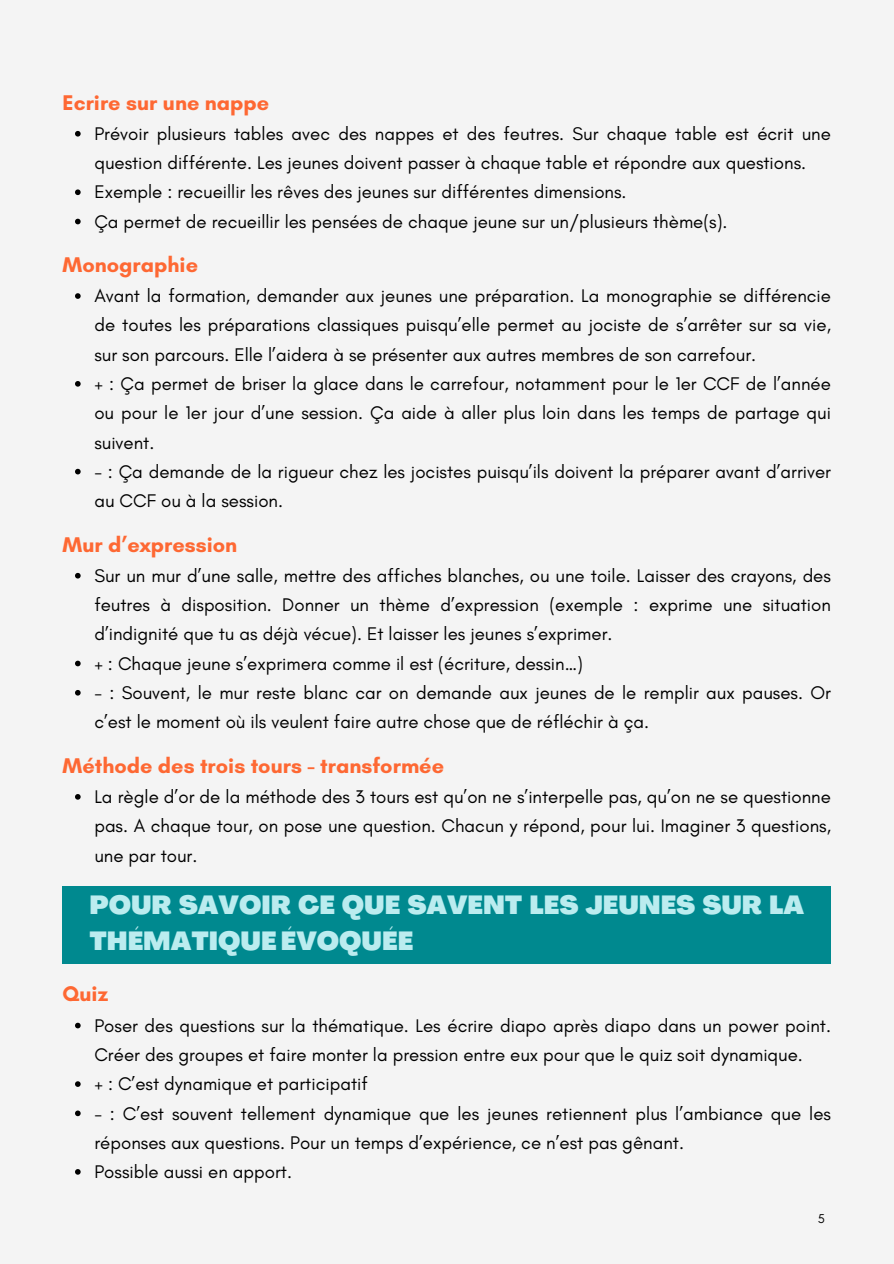
<style>
.page{position:relative;width:894px;height:1264px;background:#fff}
.page>*{position:absolute;margin:0;border:0;box-sizing:border-box;transform-origin:0 0}
.t1{font:900 25.65px/36px "Agrandir";color:#bbecef}
.t2{font:700 21.6px "Glacial Indifference";color:#fe6833}
.t3{font:18.6px/29.2px "Glacial Indifference";color:#000}
.t4{font:13.05px "Glacial Indifference";color:#000}
</style>
<div class="page">
<div style="left:0;top:0;width:893px;height:1263px;background:#f4f4f4"></div>
<svg style="left:75px;top:131px;width:6px;height:5px"></svg>
<svg style="left:75px;top:189px;width:6px;height:6px"></svg>
<svg style="left:75px;top:219px;width:6px;height:5px"></svg>
<svg style="left:75px;top:293px;width:6px;height:6px"></svg>
<svg style="left:75px;top:381px;width:6px;height:5px"></svg>
<svg style="left:75px;top:469px;width:6px;height:5px"></svg>
<svg style="left:75px;top:573px;width:6px;height:5px"></svg>
<svg style="left:75px;top:660px;width:6px;height:6px"></svg>
<svg style="left:75px;top:690px;width:6px;height:5px"></svg>
<svg style="left:75px;top:794px;width:6px;height:5px"></svg>
<svg style="left:75px;top:1022px;width:6px;height:6px"></svg>
<svg style="left:75px;top:1081px;width:6px;height:5px"></svg>
<svg style="left:75px;top:1110px;width:6px;height:6px"></svg>
<svg style="left:75px;top:1169px;width:6px;height:5px"></svg>
<div style="left:63px;top:885px;width:767px;height:78px;background:#00898f"></div>
<h2 class="t2" style="left:63px;top:89px;width:208px">Ecrire sur une nappe</h2>
<p class="t3" style="left:94px;top:119px;width:738px">Prévoir plusieurs tables avec des nappes et des feutres. Sur chaque table est écrit une question différente. Les jeunes doivent passer à chaque table et répondre aux questions.</p>
<p class="t3" style="left:94px;top:177px;width:533px">Exemple : recueillir les rêves des jeunes sur différentes dimensions.</p>
<p class="t3" style="left:94px;top:206px;width:634px">Ça permet de recueillir les pensées de chaque jeune sur un/plusieurs thème(s).</p>
<h2 class="t2" style="left:63px;top:251px;width:137px">Monographie</h2>
<p class="t3" style="left:94px;top:281px;width:738px;text-align:justify">Avant la formation, demander aux jeunes une préparation. La monographie se différencie de toutes les préparations classiques puisqu’elle permet au jociste de s’arrêter sur sa vie, sur son parcours. Elle l’aidera à se présenter aux autres membres de son carrefour.</p>
<p class="t3" style="left:94px;top:369px;width:738px;text-align:justify">+ : Ça permet de briser la glace dans le carrefour, notamment pour le 1er CCF de l’année ou pour le 1er jour d’une session. Ça aide à aller plus loin dans les temps de partage qui suivent.</p>
<p class="t3" style="left:94px;top:456px;width:738px">- : Ça demande de la rigueur chez les jocistes puisqu’ils doivent la préparer avant d’arriver au CCF ou à la session.</p>
<h2 class="t2" style="left:63px;top:531px;width:176px">Mur d’expression</h2>
<p class="t3" style="left:94px;top:560px;width:738px;text-align:justify">Sur un mur d’une salle, mettre des affiches blanches, ou une toile. Laisser des crayons, des feutres à disposition. Donner un thème d’expression (exemple : exprime une situation d’indignité que tu as déjà vécue). Et laisser les jeunes s’exprimer.</p>
<p class="t3" style="left:94px;top:648px;width:490px">+ : Chaque jeune s’exprimera comme il est (écriture, dessin…)</p>
<p class="t3" style="left:94px;top:677px;width:738px">- : Souvent, le mur reste blanc car on demande aux jeunes de le remplir aux pauses. Or c’est le moment où ils veulent faire autre chose que de réfléchir à ça.</p>
<h2 class="t2" style="left:63px;top:752px;width:383px">Méthode des trois tours - transformée</h2>
<p class="t3" style="left:94px;top:782px;width:738px;text-align:justify">La règle d’or de la méthode des 3 tours est qu’on ne s’interpelle pas, qu’on ne se questionne pas. A chaque tour, on pose une question. Chacun y répond, pour lui. Imaginer 3 questions, une par tour.</p>
<p class="t1" style="left:89px;top:889px;width:716px">POUR SAVOIR CE QUE SAVENT LES JEUNES SUR LA<br>THÉMATIQUE ÉVOQUÉE</p>
<h1 class="t2" style="left:63px;top:980px;width:47px">Quiz</h1>
<h2 class="t3" style="left:94px;top:1010px;width:738px">Poser des questions sur la thématique. Les écrire diapo après diapo dans un power point.<br>Créer des groupes et faire monter la pression entre eux pour que le quiz soit dynamique.</h2>
<p class="t3" style="left:94px;top:1069px;width:275px">+ : C’est dynamique et participatif</p>
<p class="t3" style="left:94px;top:1098px;width:738px">- : C’est souvent tellement dynamique que les jeunes retiennent plus l’ambiance que les réponses aux questions. Pour un temps d’expérience, ce n’est pas gênant.</p>
<p class="t3" style="left:94px;top:1156px;width:199px">Possible aussi en apport.</p>
<p class="t4" style="left:817px;top:1210px;width:9px">5</p>
</div>
